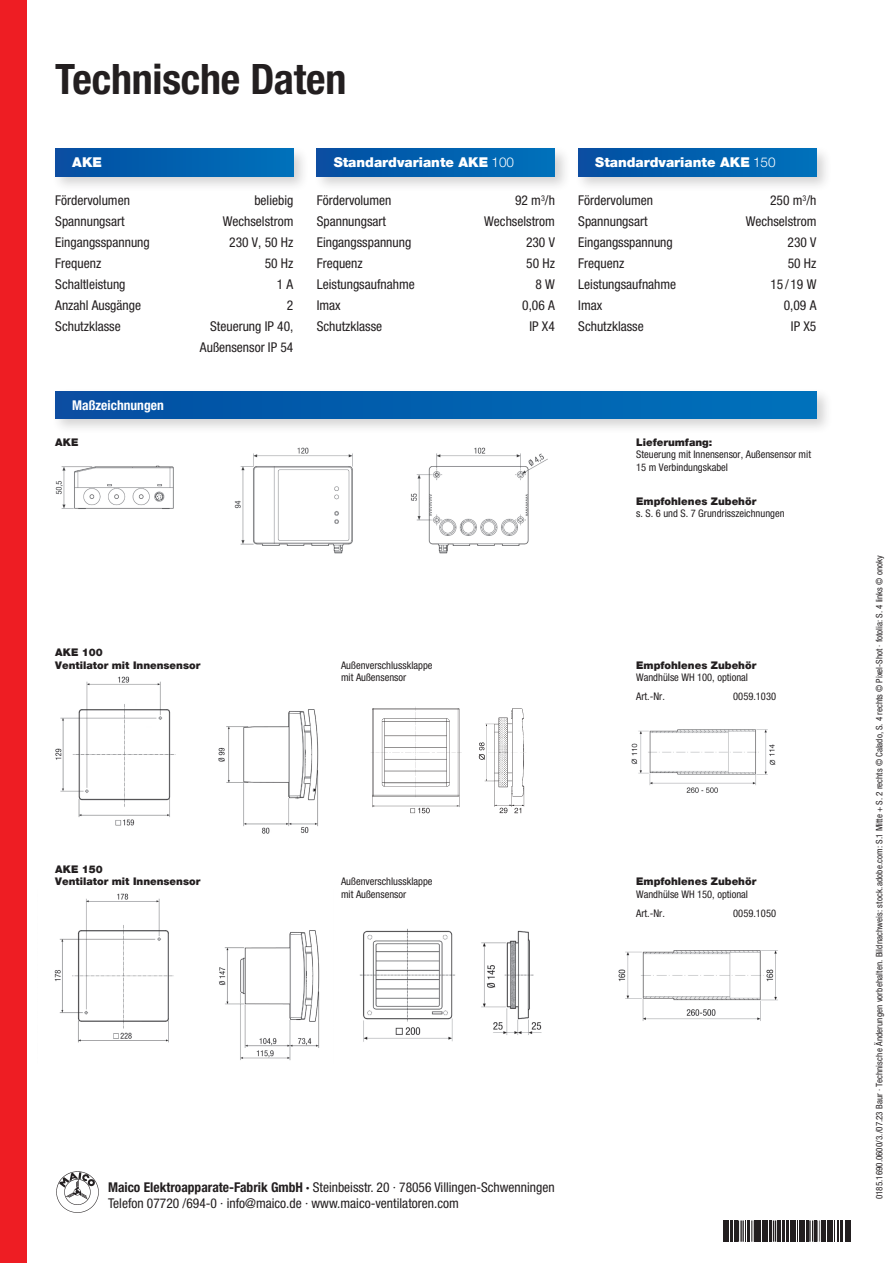
<style>
.page{position:relative;width:893px;height:1263px;background:#fff}
.page>*{position:absolute;margin:0;border:0;box-sizing:border-box;transform-origin:0 0}
.t1{font:700 condensed 42px "Helvetica Neue LTW1 G";letter-spacing:-.005em;color:#231f20}
.t2{font:condensed 13.5px/16.2px "Helvetica Neue LTW1 G";color:#231f20}
.t3{font:900 13.5px "Helvetica Neue LT Com";color:#fff}
.t4{font:700 condensed 13.5px "Helvetica Neue LTW1 G";color:#fff}
.t5{font:condensed 10.5px/12.6px "Helvetica Neue LTW1 G";color:#231f20}
.t6{font:900 10.5px/12.6px "Helvetica Neue LT Com";color:#231f20}
.t7{font:condensed 9px "Helvetica Neue LTW1 G";color:#231f20}
.s1{font-family:"Helvetica Neue LTW1 G";font-weight:300}
.s2{font-weight:700}
.s3{font-family:"Helvetica Neue LT Std"}
</style>
<div class="page">
<div style="left:0;top:0;width:27px;height:1263px;background:#ee1d23"></div>
<img style="left:55px;top:465px;width:119px;height:44px">
<img style="left:234px;top:447px;width:119px;height:107px">
<img style="left:411px;top:447px;width:137px;height:107px">
<img style="left:56px;top:1171px;width:43px;height:41px">
<img style="left:55px;top:676px;width:264px;height:158px">
<img style="left:54px;top:893px;width:266px;height:167px">
<img style="left:371px;top:707px;width:155px;height:107px">
<img style="left:360px;top:928px;width:182px;height:114px">
<img style="left:631px;top:729px;width:145px;height:64px">
<img style="left:618px;top:950px;width:160px;height:71px">
<div style="left:313px;top:145px;width:258px;height:48px;background:#231f20;opacity:.2"></div>
<div style="left:317px;top:149px;width:238px;height:27px;background:linear-gradient(to right,#054ea1,#0071bb)"></div>
<div style="left:51px;top:145px;width:259px;height:48px;background:#231f20;opacity:.2"></div>
<div style="left:55px;top:149px;width:238px;height:27px;background:linear-gradient(to right,#054ea1,#0071bb)"></div>
<div style="left:51px;top:387px;width:782px;height:48px;background:#231f20;opacity:.2"></div>
<div style="left:55px;top:391px;width:761px;height:27px;background:linear-gradient(to right,#054ea1,#0072bc)"></div>
<div style="left:574px;top:145px;width:259px;height:48px;background:#231f20;opacity:.2"></div>
<div style="left:578px;top:149px;width:238px;height:27px;background:linear-gradient(to right,#054ea1,#0071bb)"></div>
<svg style="left:723px;top:1220px;width:3px;height:22px"></svg>
<hr style="left:727px;top:1220px;width:2px;height:22px;background:#231f20">
<hr style="left:730px;top:1220px;width:3px;height:22px;background:#231f20">
<svg style="left:734px;top:1220px;width:5px;height:22px"></svg>
<hr style="left:740px;top:1220px;width:2px;height:22px;background:#231f20">
<hr style="left:742px;top:1220px;width:2px;height:22px;background:#231f20">
<svg style="left:745px;top:1220px;width:9px;height:22px"></svg>
<hr style="left:754px;top:1220px;width:3px;height:22px;background:#231f20">
<hr style="left:757px;top:1220px;width:2px;height:22px;background:#231f20">
<svg style="left:760px;top:1220px;width:31px;height:22px"></svg>
<hr style="left:792px;top:1220px;width:2px;height:22px;background:#231f20">
<hr style="left:794px;top:1220px;width:2px;height:22px;background:#231f20">
<svg style="left:797px;top:1220px;width:8px;height:22px"></svg>
<hr style="left:807px;top:1220px;width:2px;height:22px;background:#231f20">
<hr style="left:809px;top:1220px;width:2px;height:22px;background:#231f20">
<svg style="left:812px;top:1220px;width:16px;height:22px"></svg>
<hr style="left:829px;top:1220px;width:2px;height:22px;background:#231f20">
<hr style="left:831px;top:1220px;width:2px;height:22px;background:#231f20">
<svg style="left:834px;top:1220px;width:16px;height:22px"></svg>
<h1 class="t1" style="left:55px;top:54px;width:293px">Technische Daten</h1>
<p class="t3" style="left:72px;top:154px;width:31px">AKE</p>
<p class="t3" style="left:334px;top:154px;width:182px">Standardvariante AKE <span class="s1">100</span></p>
<p class="t3" style="left:595px;top:154px;width:182px">Standardvariante AKE <span class="s1">150</span></p>
<p class="t2" style="left:55px;top:192px;width:76px">Fördervolumen</p>
<p class="t2" style="left:254px;top:192px;width:41px">beliebig</p>
<p class="t2" style="left:55px;top:213px;width:71px">Spannungsart</p>
<p class="t2" style="left:223px;top:213px;width:72px">Wechselstrom</p>
<p class="t2" style="left:55px;top:234px;width:96px">Eingangsspannung</p>
<p class="t2" style="left:229px;top:234px;width:66px">230 V, 50 Hz</p>
<p class="t2" style="left:55px;top:255px;width:47px">Frequenz</p>
<p class="t2" style="left:265px;top:255px;width:30px">50 Hz</p>
<p class="t2" style="left:55px;top:277px;width:72px">Schaltleistung</p>
<p class="t2" style="left:277px;top:277px;width:18px">1 A</p>
<p class="t2" style="left:55px;top:298px;width:87px">Anzahl Ausgänge</p>
<p class="t2" style="left:287px;top:298px;width:8px">2</p>
<p class="t2" style="left:55px;top:319px;width:67px">Schutzklasse</p>
<p class="t2" style="left:200px;top:316px;width:95px;line-height:21px;text-align:right">Steuerung IP 40,<br>Außensensor IP 54</p>
<p class="t2" style="left:317px;top:192px;width:76px">Fördervolumen</p>
<p class="t2" style="left:515px;top:192px;width:41px">92 m<sup>3</sup>/h</p>
<p class="t2" style="left:317px;top:213px;width:71px">Spannungsart</p>
<p class="t2" style="left:484px;top:213px;width:72px">Wechselstrom</p>
<p class="t2" style="left:317px;top:234px;width:96px">Eingangsspannung</p>
<p class="t2" style="left:526px;top:234px;width:30px">230 V</p>
<p class="t2" style="left:317px;top:255px;width:47px">Frequenz</p>
<p class="t2" style="left:526px;top:255px;width:30px">50 Hz</p>
<p class="t2" style="left:317px;top:276px;width:99px">Leistungsaufnahme</p>
<p class="t2" style="left:535px;top:276px;width:21px">8 W</p>
<p class="t2" style="left:317px;top:297px;width:25px">Imax</p>
<p class="t2" style="left:522px;top:297px;width:34px">0,06 A</p>
<p class="t2" style="left:317px;top:318px;width:67px">Schutzklasse</p>
<p class="t2" style="left:529px;top:318px;width:27px">IP X4</p>
<p class="t2" style="left:578px;top:193px;width:76px">Fördervolumen</p>
<p class="t2" style="left:770px;top:193px;width:48px">250 m<sup>3</sup>/h</p>
<p class="t2" style="left:578px;top:213px;width:71px">Spannungsart</p>
<p class="t2" style="left:746px;top:213px;width:72px">Wechselstrom</p>
<p class="t2" style="left:578px;top:234px;width:96px">Eingangsspannung</p>
<p class="t2" style="left:787px;top:234px;width:30px">230 V</p>
<p class="t2" style="left:578px;top:255px;width:47px">Frequenz</p>
<p class="t2" style="left:788px;top:255px;width:30px">50 Hz</p>
<p class="t2" style="left:578px;top:276px;width:99px">Leistungsaufnahme</p>
<p class="t2" style="left:770px;top:276px;width:48px">15/19 W</p>
<p class="t2" style="left:578px;top:297px;width:25px">Imax</p>
<p class="t2" style="left:784px;top:297px;width:34px">0,09 A</p>
<p class="t2" style="left:578px;top:318px;width:67px">Schutzklasse</p>
<p class="t2" style="left:791px;top:318px;width:27px">IP X5</p>
<p class="t4" style="left:72px;top:397px;width:93px">Maßzeichnungen</p>
<p class="t6" style="left:55px;top:435px;width:25px">AKE</p>
<p class="t6" style="left:636px;top:435px;width:78px">Lieferumfang:</p>
<p class="t5" style="left:636px;top:448px;width:176px">Steuerung mit Innensensor, Außensensor mit<br>15 m Verbindungskabel</p>
<p class="t6" style="left:636px;top:495px;width:122px">Empfohlenes Zubehör</p>
<p class="t5" style="left:636px;top:507px;width:150px">s. S. 6 und S. 7 Grundrisszeichnungen</p>
<p class="t6" style="left:55px;top:646px;width:147px">AKE 100<br>Ventilator mit Innensensor</p>
<p class="t5" style="left:341px;top:659px;width:93px">Außenverschlussklappe mit Außensensor</p>
<p class="t6" style="left:636px;top:658px;width:122px">Empfohlenes Zubehör</p>
<p class="t5" style="left:636px;top:668px;width:113px;line-height:18.6px">Wandhülse WH 100, optional<br>Art.-Nr.</p>
<p class="t5" style="left:733px;top:690px;width:44px">0059.1030</p>
<p class="t6" style="left:55px;top:863px;width:147px">AKE 150<br>Ventilator mit Innensensor</p>
<p class="t5" style="left:341px;top:875px;width:93px">Außenverschlussklappe mit Außensensor</p>
<p class="t6" style="left:636px;top:875px;width:122px">Empfohlenes Zubehör</p>
<p class="t5" style="left:636px;top:885px;width:113px;line-height:18.6px">Wandhülse WH 150, optional<br>Art.-Nr.</p>
<p class="t5" style="left:733px;top:907px;width:44px">0059.1050</p>
<p class="t2" style="left:108px;top:1179px;width:448px"><span class="s2">Maico Elektroapparate-Fabrik GmbH ∙</span> Steinbeisstr. 20 ∙ 78056 Villingen-Schwenningen<br>Telefon 07720 /694-0 ∙ info@maico.de ∙ www.maico-ventilatoren.com</p>
<p class="t7" style="left:874px;top:1199px;width:645px;rotate:-90deg">0185.1690.0600/3./07.23 Baur · Technische Änderungen vorbehalten. <span class="s3">Bildnachweis:</span> stock.adobe.com: S.1 Mitte + S. 2 rechts © Calado, S. 4 rechts © Pixel-Shot · fotolia: S. 4 links © onoky</p>
</div>
